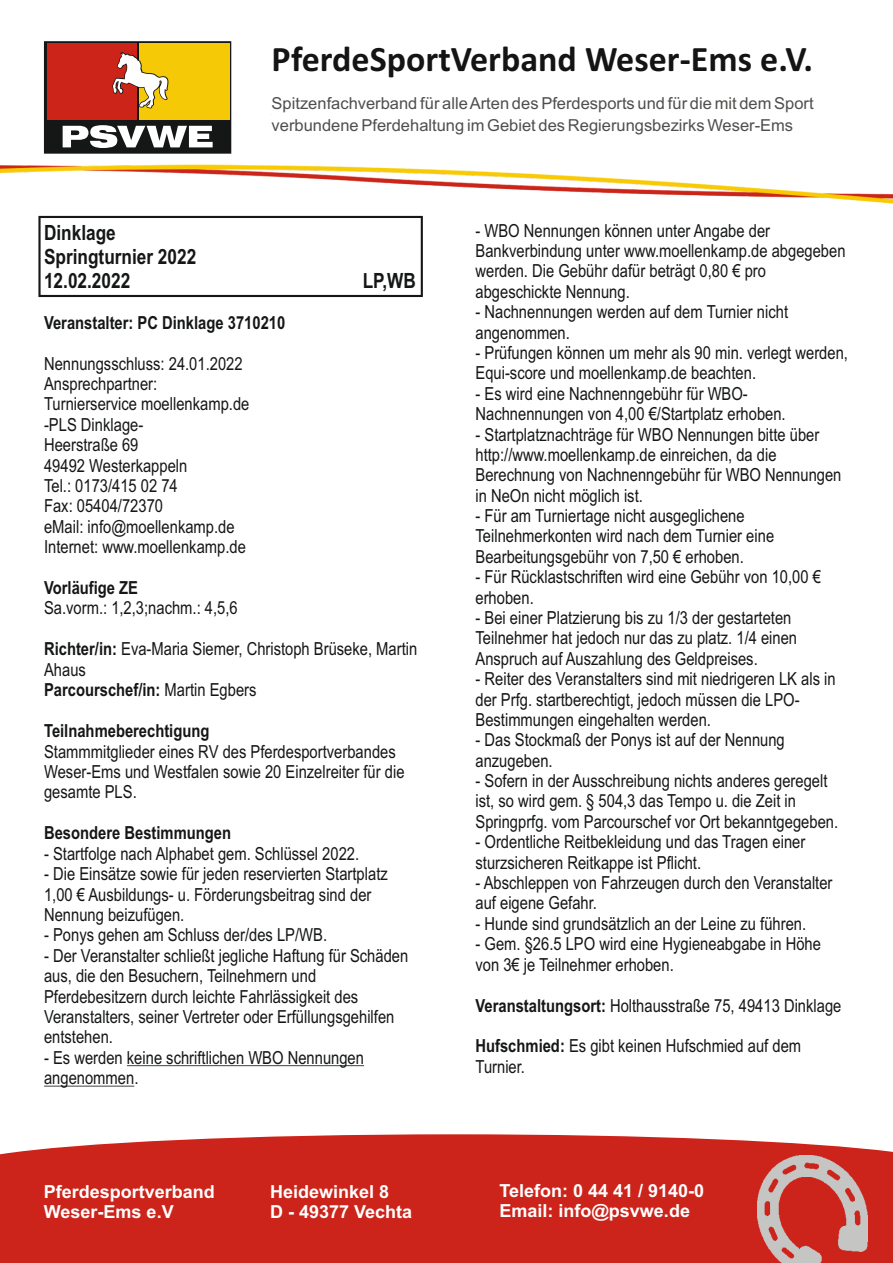
<style>
.page{position:relative;width:893px;height:1263px;background:#fff}
.page>*{position:absolute;margin:0;border:0;box-sizing:border-box;transform-origin:0 0}
.t1{font:700 36px "Calibri";color:#141415}
.t2{font:700 21px/24px "Arial Narrow";color:#151616}
.t3{font:18px/20.4px "Arial Narrow";color:#151616}
.t4{font:700 18px/20.1px "Arial";color:#fff}
.t5{font:700 18px "Arial Narrow";color:#151616}
.t6{font:16.5px/21.8px "Arial";color:#4e4e4d}
.s1{font-weight:700}
</style>
<div class="page">
<hr style="left:127px;top:1065px;width:237px;height:1px;background:#151616">
<hr style="left:44px;top:1086px;width:90px;height:1px;background:#151616">
<div style="left:0;top:1167px;width:893px;height:96px;background:#cc241b"></div>
<svg style="left:0;top:1134px;width:893px;height:66px;fill:#cc241b"></svg>
<svg style="left:44px;top:41px;width:187px;height:107px;background:#bb7837"></svg>
<img style="left:1px;top:148px;width:892px;height:56px">
<img style="left:758px;top:1156px;width:110px;height:107px">
<div style="left:38px;top:216px;width:385px;height:81px;border:2px solid #151616"></div>
<h1 class="t1" style="left:272px;top:44px;width:543px">PferdeSportVerband Weser-Ems e.V.</h1>
<p class="t6" style="left:272px;top:94px;width:544px">Spitzenfachverband für alle Arten des Pferdesports und für die mit dem Sport verbundene Pferdehaltung im Gebiet des Regierungsbezirks Weser-Ems</p>
<p class="t2" style="left:44px;top:222px;width:154px">Dinklage<br>Springturnier 2022<br>12.02.2022</p>
<p class="t2" style="left:363px;top:270px;width:55px">LP,WB</p>
<p class="t5" style="left:44px;top:316px;width:243px">Veranstalter: PC Dinklage 3710210</p>
<p class="t3" style="left:44px;top:355px;width:207px">Nennungsschluss: 24.01.2022<br>Ansprechpartner:<br>Turnierservice moellenkamp.de -PLS Dinklage-<br>Heerstraße 69<br>49492 Westerkappeln<br>Tel.: 0173/415 02 74<br>Fax: 05404/72370<br>eMail: info@moellenkamp.de<br>Internet: www.moellenkamp.de</p>
<p class="t5" style="left:44px;top:581px;width:96px">Vorläufige ZE</p>
<p class="t3" style="left:44px;top:600px;width:195px">Sa.vorm.: 1,2,3;nachm.: 4,5,6</p>
<p class="t3" style="left:44px;top:640px;width:375px"><span class="s1">Richter/in:</span> Eva-Maria Siemer, Christoph Brüseke, Martin<br>Ahaus<br><span class="s1">Parcourschef/in:</span> Martin Egbers</p>
<p class="t5" style="left:44px;top:724px;width:167px">Teilnahmeberechtigung</p>
<p class="t3" style="left:44px;top:743px;width:362px">Stammmitglieder eines RV des Pferdesportverbandes<br>Weser-Ems und Westfalen sowie 20 Einzelreiter für die gesamte PLS.</p>
<p class="t5" style="left:44px;top:826px;width:189px">Besondere Bestimmungen</p>
<p class="t3" style="left:44px;top:845px;width:317px">- Startfolge nach Alphabet gem. Schlüssel 2022.</p>
<p class="t3" style="left:44px;top:865px;width:345px">- Die Einsätze sowie für jeden reservierten Startplatz<br>1,00 € Ausbildungs- u. Förderungsbeitrag sind der<br>Nennung beizufügen.</p>
<p class="t3" style="left:44px;top:926px;width:285px">- Ponys gehen am Schluss der/des LP/WB.</p>
<p class="t3" style="left:44px;top:947px;width:366px">- Der Veranstalter schließt jegliche Haftung für Schäden aus, die den Besuchern, Teilnehmern und Pferdebesitzern durch leichte Fahrlässigkeit des Veranstalters, seiner Vertreter oder Erfüllungsgehilfen entstehen.</p>
<p class="t3" style="left:44px;top:1049px;width:321px">- Es werden keine schriftlichen WBO Nennungen angenommen.</p>
<p class="t3" style="left:475px;top:222px;width:372px">- WBO Nennungen können unter Angabe der Bankverbindung unter www.moellenkamp.de abgegeben werden. Die Gebühr dafür beträgt 0,80 € pro abgeschickte Nennung.</p>
<p class="t3" style="left:475px;top:303px;width:314px">- Nachnennungen werden auf dem Turnier nicht angenommen.</p>
<p class="t3" style="left:475px;top:344px;width:374px">- Prüfungen können um mehr als 90 min. verlegt werden,<br>Equi-score und moellenkamp.de beachten.</p>
<p class="t3" style="left:475px;top:385px;width:312px">- Es wird eine Nachnenngebühr für WBO-<br>Nachnennungen von 4,00 €/Startplatz erhoben.</p>
<p class="t3" style="left:475px;top:426px;width:367px">- Startplatznachträge für WBO Nennungen bitte über http://www.moellenkamp.de einreichen, da die Berechnung von Nachnenngebühr für WBO Nennungen in NeOn nicht möglich ist.</p>
<p class="t3" style="left:475px;top:507px;width:300px">- Für am Turniertage nicht ausgeglichene<br>Teilnehmerkonten wird nach dem Turnier eine<br>Bearbeitungsgebühr von 7,50 € erhoben.</p>
<p class="t3" style="left:475px;top:568px;width:347px">- Für Rücklastschriften wird eine Gebühr von 10,00 € erhoben.</p>
<p class="t3" style="left:475px;top:609px;width:323px">- Bei einer Platzierung bis zu 1/3 der gestarteten<br>Teilnehmer hat jedoch nur das zu platz. 1/4 einen<br>Anspruch auf Auszahlung des Geldpreises.</p>
<p class="t3" style="left:475px;top:670px;width:362px">- Reiter des Veranstalters sind mit niedrigeren LK als in der Prfg. startberechtigt, jedoch müssen die LPO-<br>Bestimmungen eingehalten werden.</p>
<p class="t3" style="left:475px;top:731px;width:311px">- Das Stockmaß der Ponys ist auf der Nennung anzugeben.</p>
<p class="t3" style="left:475px;top:772px;width:364px">- Sofern in der Ausschreibung nichts anderes geregelt ist, so wird gem. § 504,3 das Tempo u. die Zeit in<br>Springprfg. vom Parcourschef vor Ort bekanntgegeben.</p>
<p class="t3" style="left:475px;top:833px;width:331px">- Ordentliche Reitbekleidung und das Tragen einer sturzsicheren Reitkappe ist Pflicht.</p>
<p class="t3" style="left:475px;top:874px;width:358px">- Abschleppen von Fahrzeugen durch den Veranstalter auf eigene Gefahr.</p>
<p class="t3" style="left:475px;top:915px;width:332px">- Hunde sind grundsätzlich an der Leine zu führen.</p>
<p class="t3" style="left:475px;top:935px;width:347px">- Gem. §26.5 LPO wird eine Hygieneabgabe in Höhe von 3€ je Teilnehmer erhoben.</p>
<p class="t3" style="left:475px;top:997px;width:367px"><span class="s1">Veranstaltungsort:</span> Holthausstraße 75, 49413 Dinklage</p>
<p class="t3" style="left:475px;top:1037px;width:327px"><span class="s1">Hufschmied:</span> Es gibt keinen Hufschmied auf dem<br>Turnier.</p>
<p class="t4" style="left:44px;top:1183px;width:173px">Pferdesportverband<br>Weser-Ems e.V</p>
<p class="t4" style="left:270px;top:1183px;width:144px">Heidewinkel 8<br>D - 49377 Vechta</p>
<p class="t4" style="left:499px;top:1182px;width:206px">Telefon: 0 44 41 / 9140-0<br>Email: info@psvwe.de</p>
</div>
